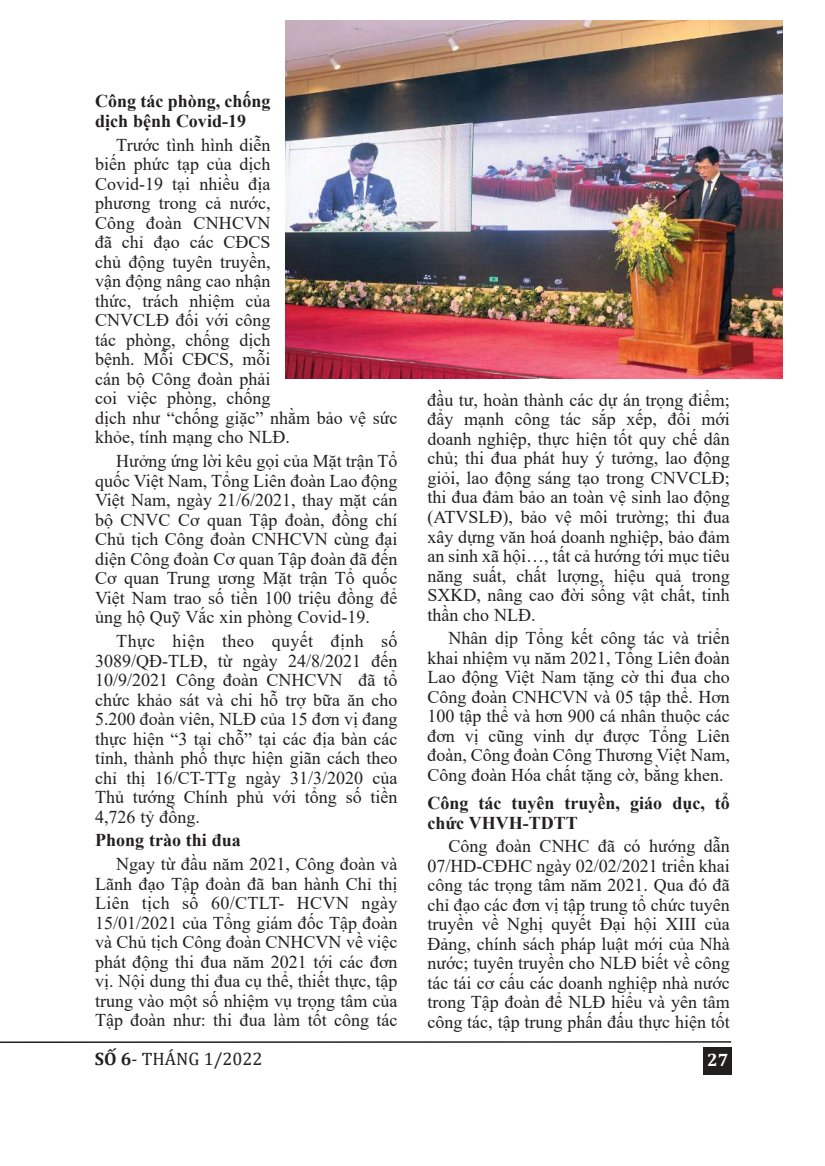
<style>
.page{position:relative;width:825px;height:1166px;background:#fff}
.page>*{position:absolute;margin:0;border:0;box-sizing:border-box;transform-origin:0 0}
.t1{font:18px/19.5px "Times New Roman";color:#221f1f;text-align:justify}
.t2{font:700 18px/19.5px "Times New Roman";color:#221f1f}
.t3{font:18px "Cambria";color:#221f1f}
.t4{font:700 18px "Cambria";color:#fff}
.s1{font-weight:700}
</style>
<div class="page">
<img style="left:286px;top:21px;width:496px;height:357px">
<div style="left:703px;top:1046px;width:29px;height:28px;background:#221f1f"></div>
<svg style="left:0;top:1041px;width:732px;height:2px"></svg>
<p class="t2" style="left:95px;top:93px;width:177px">Công tác phòng, chống dịch bệnh Covid-19</p>
<p class="t1" style="left:95px;top:136px;width:304px;text-align:left;text-indent:21px">Trước tình hình diễn<br>biến phức tạp của dịch<br>Covid-19 tại nhiều địa<br>phương trong cả nước,<br>Công đoàn CNHCVN<br>đã chỉ đạo các CĐCS<br>chủ động tuyên truyền,<br>vận động nâng cao nhận<br>thức, trách nhiệm của<br>CNVCLĐ đối với công<br>tác phòng, chống dịch<br>bệnh. Mỗi CĐCS, mỗi<br>cán bộ Công đoàn phải<br>coi việc phòng, chống<br>dịch như “chống giặc” nhằm bảo vệ sức khỏe, tính mạng cho NLĐ.</p>
<p class="t1" style="left:95px;top:453px;width:304px;text-indent:21px">Hưởng ứng lời kêu gọi của Mặt trận Tổ quốc Việt Nam, Tổng Liên đoàn Lao động Việt Nam, ngày 21/6/2021, thay mặt cán bộ CNVC Cơ quan Tập đoàn, đồng chí Chủ tịch Công đoàn CNHCVN cùng đại diện Công đoàn Cơ quan Tập đoàn đã đến Cơ quan Trung ương Mặt trận Tổ quốc Việt Nam trao số tiền 100 triệu đồng để ủng hộ Quỹ Vắc xin phòng Covid-19.</p>
<p class="t1" style="left:95px;top:632px;width:304px;text-indent:21px">Thực hiện theo quyết định số 3089/QĐ-TLĐ, từ ngày 24/8/2021 đến 10/9/2021 Công đoàn CNHCVN đã tổ chức khảo sát và chi hỗ trợ bữa ăn cho 5.200 đoàn viên, NLĐ của 15 đơn vị đang thực hiện “3 tại chỗ” tại các địa bàn các tỉnh, thành phố thực hiện giãn cách theo chỉ thị 16/CT-TTg ngày 31/3/2020 của Thủ tướng Chính phủ với tổng số tiền 4,726 tỷ đồng.</p>
<p class="t2" style="left:95px;top:832px;width:147px">Phong trào thi đua</p>
<p class="t1" style="left:95px;top:855px;width:304px;text-indent:21px">Ngay từ đầu năm 2021, Công đoàn và Lãnh đạo Tập đoàn đã ban hành Chỉ thị Liên tịch số 60/CTLT- HCVN ngày 15/01/2021 của Tổng giám đốc Tập đoàn và Chủ tịch Công đoàn CNHCVN về việc phát động thi đua năm 2021 tới các đơn vị. Nội dung thi đua cụ thể, thiết thực, tập trung vào một số nhiệm vụ trọng tâm của Tập đoàn như: thi đua làm tốt công tác</p>
<p class="t1" style="left:427px;top:389px;width:304px">đầu tư, hoàn thành các dự án trọng điểm; đẩy mạnh công tác sắp xếp, đổi mới doanh nghiệp, thực hiện tốt quy chế dân chủ; thi đua phát huy ý tưởng, lao động giỏi, lao động sáng tạo trong CNVCLĐ; thi đua đảm bảo an toàn vệ sinh lao động (ATVSLĐ), bảo vệ môi trường; thi đua xây dựng văn hoá doanh nghiệp, bảo đảm an sinh xã hội…, tất cả hướng tới mục tiêu năng suất, chất lượng, hiệu quả trong SXKD, nâng cao đời sống vật chất, tinh thần cho NLĐ.</p>
<p class="t1" style="left:427px;top:630px;width:304px;text-indent:21px">Nhân dịp Tổng kết công tác và triển khai nhiệm vụ năm 2021, Tổng Liên đoàn Lao động Việt Nam tặng cờ thi đua cho Công đoàn CNHCVN và 05 tập thể. Hơn 100 tập thể và hơn 900 cá nhân thuộc các đơn vị cũng vinh dự được Tổng Liên đoàn, Công đoàn Công Thương Việt Nam, Công đoàn Hóa chất tặng cờ, bằng khen.</p>
<p class="t2" style="left:427px;top:794px;width:304px">Công tác tuyên truyền, giáo dục, tổ chức VHVH-TDTT</p>
<p class="t1" style="left:427px;top:838px;width:304px;text-indent:21px">Công đoàn CNHC đã có hướng dẫn 07/HD-CĐHC ngày 02/02/2021 triển khai công tác trọng tâm năm 2021. Qua đó đã chỉ đạo các đơn vị tập trung tổ chức tuyên truyền về Nghị quyết Đại hội XIII của Đảng, chính sách pháp luật mới của Nhà nước; tuyên truyền cho NLĐ biết về công tác tái cơ cấu các doanh nghiệp nhà nước trong Tập đoàn để NLĐ hiểu và yên tâm công tác, tập trung phấn đấu thực hiện tốt</p>
<p class="t3" style="left:95px;top:1048px;width:169px"><span class="s1">SỐ 6</span>‐ THÁNG 1/2022</p>
<p class="t4" style="left:707px;top:1048px;width:23px">27</p>
</div>
